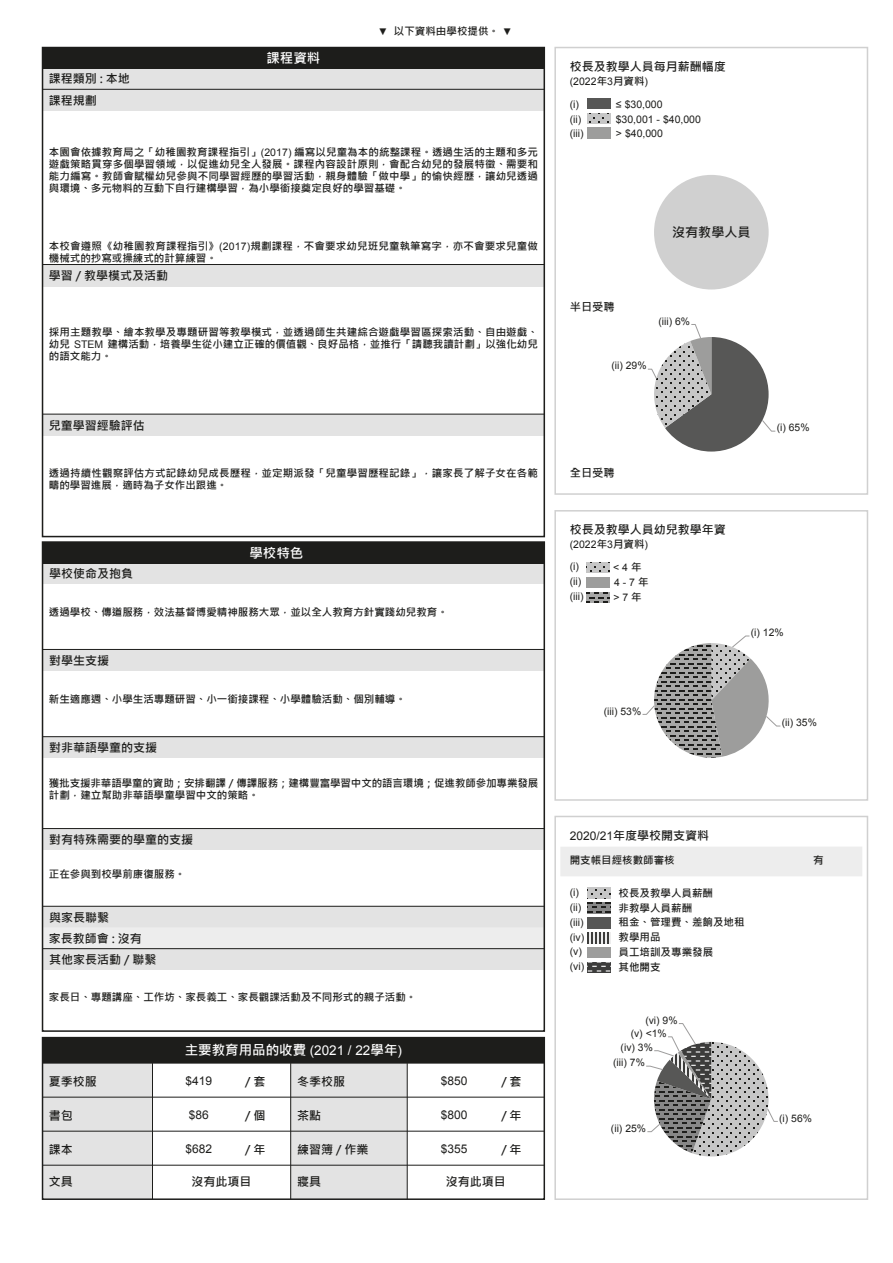
<style>
.page{position:relative;width:893px;height:1263px;background:#fff}
.page>*{position:absolute;margin:0;border:0;box-sizing:border-box;transform-origin:0 0}
.t1{font:700 13.5px "Microsoft Jheng Hei";color:#fff}
.t2{font:700 13.05px "Microsoft Jheng Hei";color:#1d1d1b}
.t3{font:700 12px/20.9px "Microsoft Jheng Hei";color:#1d1d1b}
.t4{font:12px "Arial";color:#1d1d1b}
.t5{font:700 11.25px "Microsoft Jheng Hei";color:#1d1d1b}
.t6{font:700 10.5px/12px "Microsoft Jheng Hei";color:#1d1d1b}
.t7{font:10.5px "Arial";color:#1d1d1b}
.t8{font:10.35px "Arial";color:#1d1d1b}
.s1{font-family:"Arial";font-weight:400;font-size:9.75px}
.s2{font-family:"Arial";font-weight:400}
.s3{font-family:"Microsoft Jheng Hei";font-weight:700}
</style>
<div class="page">
<div style="left:560px;top:846px;width:302px;height:30px;background:#ededed"></div>
<img style="left:588px;top:917px;width:22px;height:11px">
<svg style="left:588px;top:962px;width:22px;height:11px"></svg>
<svg style="left:588px;top:932px;width:22px;height:11px"></svg>
<svg style="left:588px;top:903px;width:22px;height:10px"></svg>
<svg style="left:588px;top:888px;width:22px;height:10px"></svg>
<div style="left:554px;top:816px;width:314px;height:384px;border:2px solid #d0d0d0"></div>
<div style="left:554px;top:510px;width:314px;height:291px;border:2px solid #d0d0d0"></div>
<svg style="left:587px;top:592px;width:22px;height:11px"></svg>
<svg style="left:587px;top:562px;width:22px;height:11px"></svg>
<div style="left:554px;top:47px;width:314px;height:448px;border:2px solid #d0d0d0"></div>
<img style="left:587px;top:98px;width:23px;height:11px">
<svg style="left:587px;top:113px;width:23px;height:11px"></svg>
<div style="left:654px;top:175px;width:115px;height:114px;background:#d0d0d0;border-radius:50%"></div>
<svg style="left:648px;top:324px;width:128px;height:128px"></svg>
<svg style="left:642px;top:635px;width:139px;height:123px"></svg>
<svg style="left:646px;top:1023px;width:132px;height:133px"></svg>
<div style="left:291px;top:1063px;width:116px;height:136px;background:#e3e3e3"></div>
<div style="left:43px;top:1063px;width:109px;height:136px;background:#e3e3e3"></div>
<div style="left:42px;top:1037px;width:503px;height:163px;border:2px solid #1d1d1b"></div>
<hr style="left:43px;top:1097px;width:501px;height:1px;background:#1d1d1b">
<hr style="left:43px;top:1165px;width:501px;height:1px;background:#1d1d1b">
<hr style="left:43px;top:1131px;width:501px;height:1px;background:#1d1d1b">
<div style="left:43px;top:1037px;width:501px;height:26px;background:#1d1d1b"></div>
<hr style="left:43px;top:1063px;width:501px;height:1px;background:#1d1d1b">
<hr style="left:152px;top:1063px;width:1px;height:136px;background:#1d1d1b">
<hr style="left:290px;top:1063px;width:1px;height:136px;background:#1d1d1b">
<hr style="left:407px;top:1063px;width:1px;height:136px;background:#1d1d1b">
<div style="left:43px;top:650px;width:501px;height:21px;background:#e3e3e3"></div>
<hr style="left:43px;top:649px;width:501px;height:1px;background:#1d1d1b">
<div style="left:43px;top:906px;width:501px;height:22px;background:#e3e3e3"></div>
<div style="left:43px;top:927px;width:501px;height:22px;background:#ededed"></div>
<hr style="left:43px;top:906px;width:501px;height:1px;background:#1d1d1b">
<div style="left:43px;top:563px;width:501px;height:21px;background:#e3e3e3"></div>
<div style="left:43px;top:542px;width:501px;height:21px;background:#1d1d1b"></div>
<div style="left:43px;top:949px;width:501px;height:21px;background:#e3e3e3"></div>
<hr style="left:43px;top:948px;width:501px;height:1px;background:#1d1d1b">
<div style="left:43px;top:737px;width:501px;height:21px;background:#e3e3e3"></div>
<hr style="left:43px;top:736px;width:501px;height:1px;background:#1d1d1b">
<div style="left:43px;top:829px;width:501px;height:21px;background:#e3e3e3"></div>
<hr style="left:43px;top:828px;width:501px;height:1px;background:#1d1d1b">
<div style="left:42px;top:541px;width:503px;height:491px;border:2px solid #1d1d1b"></div>
<div style="left:43px;top:265px;width:501px;height:21px;background:#e3e3e3"></div>
<hr style="left:43px;top:264px;width:501px;height:1px;background:#1d1d1b">
<div style="left:43px;top:415px;width:501px;height:21px;background:#e3e3e3"></div>
<hr style="left:43px;top:414px;width:501px;height:1px;background:#1d1d1b">
<div style="left:43px;top:89px;width:501px;height:22px;background:#e3e3e3"></div>
<div style="left:43px;top:68px;width:501px;height:21px;background:#e3e3e3"></div>
<hr style="left:43px;top:89px;width:501px;height:1px;background:#1d1d1b">
<div style="left:43px;top:48px;width:501px;height:21px;background:#1d1d1b"></div>
<div style="left:42px;top:47px;width:503px;height:490px;border:2px solid #1d1d1b"></div>
<p class="t3" style="left:49px;top:69px;width:83px">課程類別 : 本地</p>
<p class="t3" style="left:49px;top:90px;width:50px">課程規劃</p>
<p class="t1" style="left:266px;top:50px;width:55px">課程資料</p>
<p class="t6" style="left:378px;top:25px;width:135px"><span class="s1">▼</span> 以下資料由學校提供。 <span class="s1">▼</span></p>
<p class="t6" style="left:49px;top:146px;width:491px;text-align:justify">本園會依據教育局之「幼稚園教育課程指引」<span class="s2">(2017)</span> 編寫以兒童為本的統整課程。透過生活的主題和多元遊戲策略貫穿多個學習領域，以促進幼兒全人發展。課程內容設計原則，會配合幼兒的發展特徵、需要和能力編寫。教師會賦權幼兒參與不同學習經歷的學習活動，親身體驗「做中學」的愉快經歷，讓幼兒透過與環境、多元物料的互動下自行建構學習，為小學銜接奠定良好的學習基礎。</p>
<p class="t6" style="left:49px;top:240px;width:490px">本校會遵照《幼稚園教育課程指引》<span class="s2">(2017)</span>規劃課程，不會要求幼兒班兒童執筆寫字，亦不會要求兒童做機械式的抄寫或操練式的計算練習。</p>
<p class="t3" style="left:49px;top:265px;width:121px">學習 / 教學模式及活動</p>
<p class="t6" style="left:49px;top:326px;width:491px;text-align:justify">採用主題教學、繪本教學及專題研習等教學模式，並透過師生共建綜合遊戲學習區探索活動、自由遊戲、幼兒 <span class="s2">STEM</span> 建構活動，培養學生從小建立正確的價值觀、良好品格，並推行「請聽我讀計劃」以強化幼兒的語文能力。</p>
<p class="t3" style="left:49px;top:415px;width:98px">兒童學習經驗評估</p>
<p class="t6" style="left:49px;top:467px;width:491px">透過持續性觀察評估方式記錄幼兒成長歷程，並定期派發「兒童學習歷程記錄」，讓家長了解子女在各範疇的學習進展，適時為子女作出跟進。</p>
<p class="t3" style="left:49px;top:563px;width:85px">學校使命及抱負</p>
<p class="t1" style="left:249px;top:545px;width:55px">學校特色</p>
<p class="t6" style="left:49px;top:606px;width:401px">透過學校、傳道服務，效法基督博愛精神服務大眾，並以全人教育方針實踐幼兒教育。</p>
<p class="t3" style="left:49px;top:650px;width:62px">對學生支援</p>
<p class="t6" style="left:49px;top:693px;width:359px">新生適應週、小學生活專題研習、小一銜接課程、小學體驗活動、個別輔導。</p>
<p class="t3" style="left:49px;top:737px;width:109px">對非華語學童的支援</p>
<p class="t6" style="left:49px;top:777px;width:491px">獲批支援非華語學童的資助；安排翻譯 / 傳譯服務；建構豐富學習中文的語言環境；促進教師參加專業發展計劃，建立幫助非華語學童學習中文的策略。</p>
<p class="t3" style="left:49px;top:829px;width:145px">對有特殊需要的學童的支援</p>
<p class="t6" style="left:49px;top:868px;width:138px">正在參與到校學前康復服務。</p>
<p class="t3" style="left:49px;top:907px;width:95px">與家長聯繫<br>家長教師會 : 沒有</p>
<p class="t3" style="left:49px;top:949px;width:109px">其他家長活動 / 聯繫</p>
<p class="t6" style="left:49px;top:991px;width:369px">家長日、專題講座、工作坊、家長義工、家長觀課活動及不同形式的親子活動。</p>
<p class="t1" style="left:185px;top:1042px;width:219px">主要教育用品的收費 <span class="s2">(2021 / 22</span>學年<span class="s2">)</span></p>
<p class="t3" style="left:245px;top:1071px;width:22px">/ 套</p>
<p class="t3" style="left:245px;top:1105px;width:22px">/ 個</p>
<p class="t3" style="left:245px;top:1139px;width:22px">/ 年</p>
<p class="t3" style="left:501px;top:1139px;width:22px">/ 年</p>
<p class="t3" style="left:49px;top:1071px;width:50px">夏季校服</p>
<p class="t3" style="left:297px;top:1071px;width:49px">冬季校服</p>
<p class="t3" style="left:49px;top:1105px;width:25px">書包</p>
<p class="t3" style="left:297px;top:1105px;width:25px">茶點</p>
<p class="t3" style="left:49px;top:1139px;width:25px">課本</p>
<p class="t3" style="left:297px;top:1139px;width:73px">練習簿 / 作業</p>
<p class="t3" style="left:49px;top:1171px;width:25px">文具</p>
<p class="t3" style="left:297px;top:1171px;width:25px">寢具</p>
<p class="t4" style="left:186px;top:1073px;width:28px">$419</p>
<p class="t3" style="left:501px;top:1071px;width:22px">/ 套</p>
<p class="t4" style="left:189px;top:1107px;width:22px">$86</p>
<p class="t4" style="left:186px;top:1141px;width:28px">$682</p>
<p class="t4" style="left:441px;top:1073px;width:28px">$850</p>
<p class="t4" style="left:441px;top:1107px;width:28px">$800</p>
<p class="t4" style="left:441px;top:1141px;width:28px">$355</p>
<p class="t3" style="left:501px;top:1105px;width:22px">/ 年</p>
<p class="t3" style="left:192px;top:1171px;width:61px">沒有此項目</p>
<p class="t3" style="left:446px;top:1171px;width:61px">沒有此項目</p>
<p class="t3" style="left:570px;top:56px;width:157px">校長及教學人員每月薪酬幅度</p>
<p class="t7" style="left:570px;top:74px;width:80px">(2022<span class="s3">年</span>3<span class="s3">月資料</span>)</p>
<p class="t7" style="left:570px;top:97px;width:11px">(i)</p>
<p class="t7" style="left:616px;top:97px;width:48px">≤ $30,000</p>
<p class="t7" style="left:570px;top:127px;width:15px">(iii)</p>
<p class="t7" style="left:616px;top:127px;width:48px">&gt; $40,000</p>
<p class="t7" style="left:570px;top:112px;width:13px">(ii)</p>
<p class="t7" style="left:616px;top:112px;width:87px">$30,001 - $40,000</p>
<p class="t2" style="left:672px;top:224px;width:80px">沒有教學人員</p>
<p class="t5" style="left:570px;top:300px;width:46px">半日受聘</p>
<p class="t8" style="left:658px;top:314px;width:33px">(iii) 6%</p>
<p class="t8" style="left:611px;top:359px;width:37px">(ii) 29%</p>
<p class="t5" style="left:570px;top:466px;width:46px">全日受聘</p>
<p class="t3" style="left:570px;top:519px;width:157px">校長及教學人員幼兒教學年資</p>
<p class="t7" style="left:570px;top:537px;width:80px">(2022<span class="s3">年</span>3<span class="s3">月資料</span>)</p>
<p class="t7" style="left:570px;top:575px;width:13px">(ii)</p>
<p class="t7" style="left:614px;top:575px;width:36px">4 - 7 <span class="s3">年</span></p>
<p class="t7" style="left:570px;top:590px;width:15px">(iii)</p>
<p class="t7" style="left:613px;top:590px;width:30px">&gt; 7 <span class="s3">年</span></p>
<p class="t7" style="left:570px;top:560px;width:11px">(i)</p>
<p class="t7" style="left:613px;top:560px;width:30px">&lt; 4 <span class="s3">年</span></p>
<p class="t8" style="left:777px;top:421px;width:34px">(i) 65%</p>
<p class="t8" style="left:604px;top:704px;width:39px">(iii) 53%</p>
<p class="t8" style="left:751px;top:626px;width:34px">(i) 12%</p>
<p class="t8" style="left:782px;top:716px;width:37px">(ii) 35%</p>
<p class="t3" style="left:570px;top:825px;width:141px"><span class="s2">2020/21</span>年度學校開支資料</p>
<p class="t6" style="left:570px;top:854px;width:106px">開支帳目經核數師審核</p>
<p class="t7" style="left:570px;top:885px;width:11px">(i)</p>
<p class="t6" style="left:619px;top:887px;width:96px">校長及教學人員薪酬</p>
<p class="t7" style="left:570px;top:900px;width:13px">(ii)</p>
<p class="t6" style="left:619px;top:902px;width:75px">非教學人員薪酬</p>
<p class="t6" style="left:813px;top:854px;width:12px">有</p>
<p class="t7" style="left:570px;top:915px;width:15px">(iii)</p>
<p class="t6" style="left:619px;top:916px;width:127px">租金、管理費、差餉及地租</p>
<p class="t7" style="left:570px;top:945px;width:14px">(v)</p>
<p class="t6" style="left:619px;top:946px;width:96px">員工培訓及專業發展</p>
<p class="t7" style="left:570px;top:959px;width:16px">(vi)</p>
<p class="t6" style="left:619px;top:961px;width:43px">其他開支</p>
<p class="t7" style="left:570px;top:930px;width:16px">(iv)</p>
<p class="t6" style="left:619px;top:931px;width:43px">教學用品</p>
<p class="t8" style="left:645px;top:1013px;width:34px">(vi) 9%</p>
<p class="t8" style="left:631px;top:1026px;width:37px">(v) &lt;1%</p>
<p class="t8" style="left:621px;top:1040px;width:34px">(iv) 3%</p>
<p class="t8" style="left:613px;top:1056px;width:33px">(iii) 7%</p>
<p class="t8" style="left:611px;top:1121px;width:37px">(ii) 25%</p>
<p class="t8" style="left:779px;top:1111px;width:34px">(i) 56%</p>
</div>
